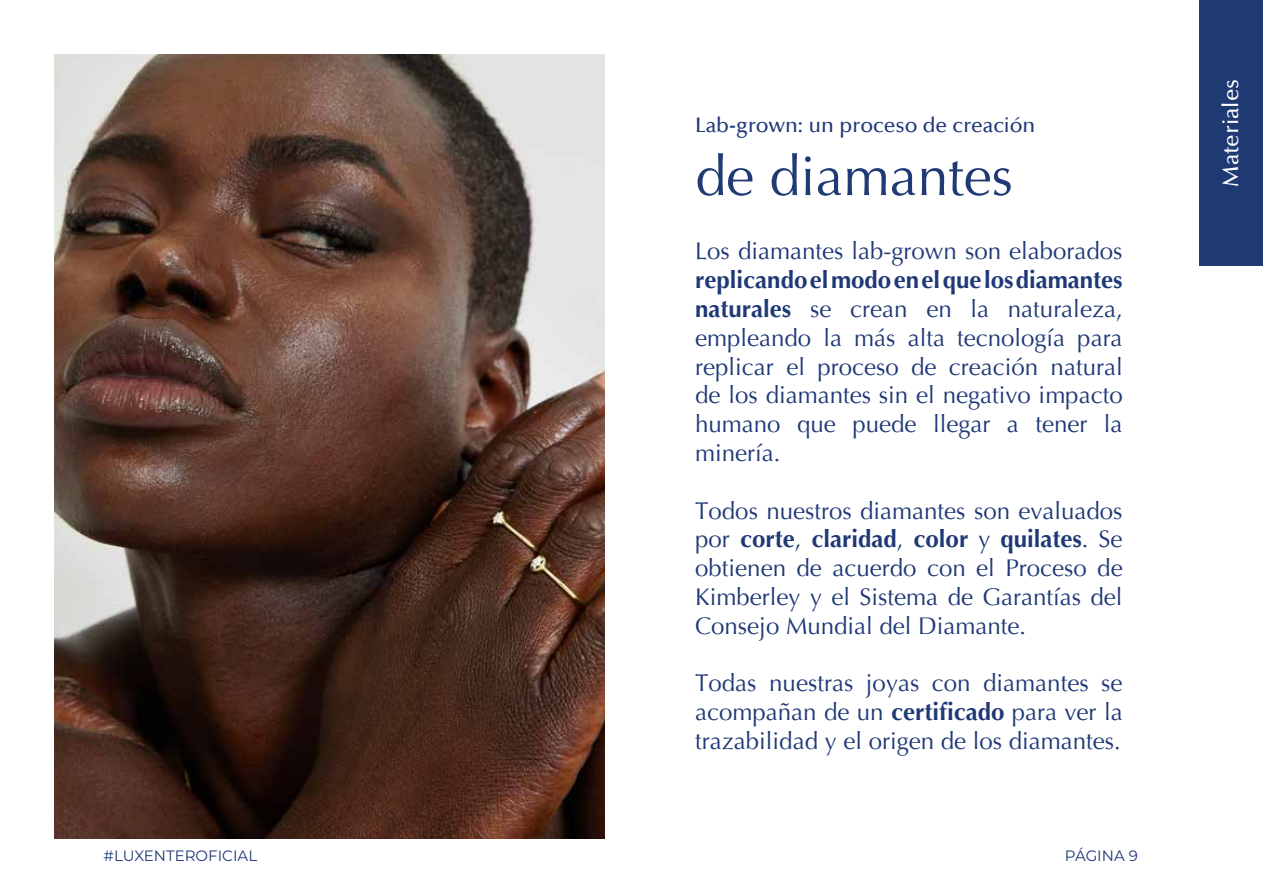
<style>
.page{position:relative;width:1263px;height:893px;background:#fff}
.page>*{position:absolute;margin:0;border:0;box-sizing:border-box;transform-origin:0 0}
.t1{font:55.5px "Optima";color:#203a75}
.t2{font:24px/28.8px "Optima";color:#1f3977;text-align:justify}
.t3{font:500 22.5px "Optima";color:#fff}
.t4{font:500 21px "Optima";color:#1f3977}
.t5{font:15px "Montserrat";color:#1f3977}
.s1{font-weight:700}
</style>
<div class="page">
<img style="left:54px;top:54px;width:550px;height:785px">
<div style="left:1199px;top:0;width:64px;height:266px;background:#1f3a73"></div>
<p class="t4" style="left:695px;top:113px;width:342px">Lab-grown: un proceso de creación</p>
<h1 class="t1" style="left:695px;top:141px;width:319px">de diamantes</h1>
<p class="t2" style="left:695px;top:237px;width:429px">Los diamantes lab-grown son elaborados</p>
<p class="t2" style="left:695px;top:266px;width:429px"><span class="s1">replicando el modo en el que los diamantes naturales</span> se crean en la naturaleza, empleando la más alta tecnología para replicar el proceso de creación natural de los diamantes sin el negativo impacto humano que puede llegar a tener la minería.</p>
<p class="t2" style="left:695px;top:496px;width:429px">Todos nuestros diamantes son evaluados por <span class="s1">corte</span>, <span class="s1">claridad</span>, <span class="s1">color</span> y <span class="s1">quilates</span>. Se obtienen de acuerdo con el Proceso de Kimberley y el Sistema de Garantías del Consejo Mundial del Diamante.</p>
<p class="t2" style="left:695px;top:669px;width:429px">Todas nuestras joyas con diamantes se acompañan de un <span class="s1">certificado</span> para ver la trazabilidad y el origen de los diamantes.</p>
<p class="t5" style="left:104px;top:845px;width:155px">#LUXENTEROFICIAL</p>
<p class="t5" style="left:1065px;top:845px;width:74px">PÁGINA 9</p>
<p class="t3" style="left:1218px;top:187px;width:109px;rotate:-90deg">Materiales</p>
</div>
